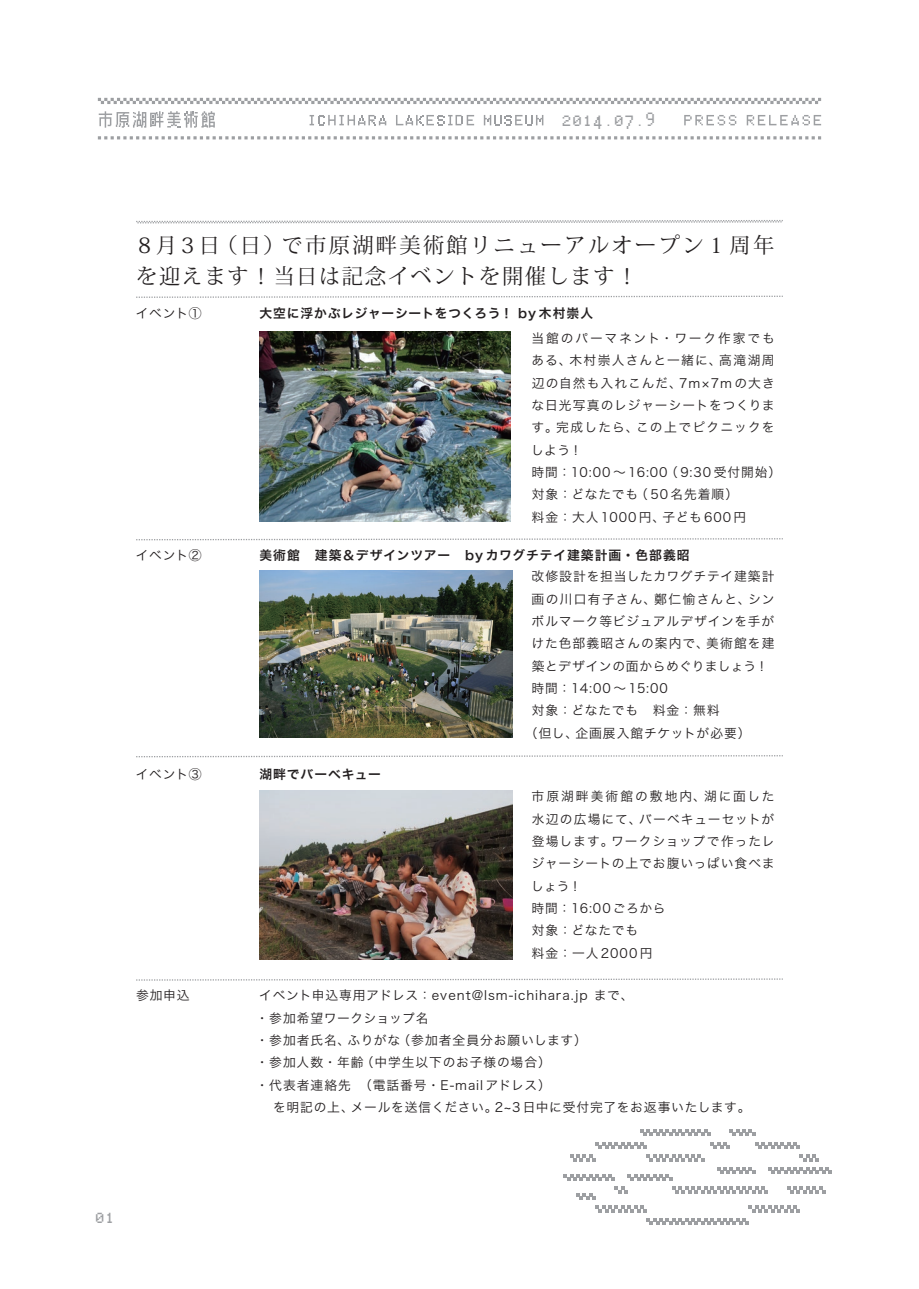
<style>
.page{position:relative;width:919px;height:1289px;background:#fff}
.page>*{position:absolute;margin:0;border:0;box-sizing:border-box;transform-origin:0 0}
.t1{font:21.3px/31.7px "Koz Min Pro";letter-spacing:.11em;color:#231f20}
.t2{font:12.75px/22.4px "Hira Kaku Pro W3";letter-spacing:.07em;color:#231f20}
.t3{font:12.75px/22.4px "Hira Kaku Pro N W3";letter-spacing:.07em;color:#231f20}
.t4{font:12.75px "Hira Kaku Pro W6";letter-spacing:.07em;color:#231f20}
.t5{font:12.75px "Hira Kaku Pro W3";letter-spacing:.1em;color:#231f20}
.t6{font:12.75px "Hira Kaku Pro W3";letter-spacing:.035em;color:#231f20}
.t7{font:12px "lakesidefont old";color:#9d9fa2}
.t8{font:11.7px "lakesidefont old";color:#9d9fa2}
</style>
<div class="page">
<svg style="left:98px;top:98px;width:723px;height:6px"></svg>
<svg style="left:396px;top:115px;width:78px;height:10px"></svg>
<svg style="left:484px;top:115px;width:59px;height:10px"></svg>
<svg style="left:309px;top:115px;width:77px;height:10px"></svg>
<svg style="left:684px;top:115px;width:52px;height:10px"></svg>
<svg style="left:746px;top:115px;width:75px;height:10px"></svg>
<svg style="left:99px;top:111px;width:116px;height:17px"></svg>
<svg style="left:98px;top:136px;width:723px;height:3px"></svg>
<svg style="left:755px;top:1142px;width:44px;height:6px"></svg>
<svg style="left:570px;top:1154px;width:25px;height:7px"></svg>
<svg style="left:595px;top:1142px;width:51px;height:6px"></svg>
<svg style="left:640px;top:1129px;width:70px;height:6px"></svg>
<svg style="left:672px;top:1186px;width:95px;height:7px"></svg>
<svg style="left:787px;top:1186px;width:38px;height:7px"></svg>
<svg style="left:748px;top:1205px;width:51px;height:7px"></svg>
<svg style="left:646px;top:1218px;width:102px;height:6px"></svg>
<svg style="left:768px;top:1167px;width:63px;height:6px"></svg>
<svg style="left:646px;top:1154px;width:58px;height:7px"></svg>
<svg style="left:614px;top:1186px;width:13px;height:7px"></svg>
<svg style="left:563px;top:1174px;width:51px;height:6px"></svg>
<svg style="left:595px;top:1205px;width:51px;height:7px"></svg>
<svg style="left:576px;top:1193px;width:19px;height:6px"></svg>
<svg style="left:627px;top:1174px;width:45px;height:6px"></svg>
<svg style="left:717px;top:1167px;width:38px;height:6px"></svg>
<svg style="left:710px;top:1142px;width:19px;height:6px"></svg>
<svg style="left:799px;top:1154px;width:20px;height:7px"></svg>
<svg style="left:729px;top:1129px;width:26px;height:6px"></svg>
<svg style="left:136px;top:295px;width:647px;height:3px"></svg>
<svg style="left:136px;top:538px;width:647px;height:3px"></svg>
<svg style="left:136px;top:978px;width:647px;height:3px"></svg>
<svg style="left:136px;top:220px;width:647px;height:4px"></svg>
<img style="left:259px;top:332px;width:251px;height:189px">
<img style="left:259px;top:570px;width:253px;height:167px">
<svg style="left:136px;top:755px;width:647px;height:3px"></svg>
<img style="left:259px;top:790px;width:253px;height:169px">
<p class="t7" style="left:563px;top:112px;width:95px">2014.07.9</p>
<h1 class="t1" style="left:136px;top:228px;width:639px">8月3日（日）で市原湖畔美術館リニューアルオープン１周年を迎えます！当日は記念イベントを開催します！</h1>
<p class="t2" style="left:136px;top:300px;width:67px">イベント①</p>
<p class="t4" style="left:259px;top:301px;width:335px">大空に浮かぶレジャーシートをつくろう！ by 木村崇人</p>
<p class="t2" style="left:531px;top:326px;width:252px">当館のパーマネント・ワーク作家でもある、木村崇人さんと一緒に、高滝湖周辺の自然も入れこんだ、7m×7mの大きな日光写真のレジャーシートをつくります。完成したら、この上でピクニックをしよう！<br>時間：10:00 〜16:00（ 9:30 受付開始）対象：どなたでも（ 50 名先着順）<br>料金：大人1000 円、子ども600 円</p>
<p class="t2" style="left:136px;top:543px;width:67px">イベント②</p>
<p class="t4" style="left:259px;top:543px;width:431px">美術館　建築＆デザインツアー　by カワグチテイ建築計画・色部義昭</p>
<p class="t2" style="left:136px;top:762px;width:67px">イベント③</p>
<p class="t2" style="left:136px;top:983px;width:55px">参加申込</p>
<p class="t4" style="left:259px;top:762px;width:123px">湖畔でバーベキュー</p>
<p class="t2" style="left:531px;top:564px;width:244px">改修設計を担当したカワグチテイ建築計</p>
<p class="t5" style="left:531px;top:587px;width:244px">画の川口有子さん、鄭仁愉さんと、シン</p>
<p class="t2" style="left:531px;top:609px;width:244px">ボルマーク等ビジュアルデザインを手が</p>
<p class="t2" style="left:531px;top:631px;width:244px">けた色部義昭さんの案内で、美術館を建</p>
<p class="t6" style="left:531px;top:654px;width:238px">築とデザインの面からめぐりましょう！</p>
<p class="t2" style="left:531px;top:676px;width:138px">時間：14:00 〜15:00</p>
<p class="t2" style="left:531px;top:698px;width:189px">対象：どなたでも　料金：無料</p>
<p class="t2" style="left:525px;top:720px;width:227px">（但し、企画展入館チケットが必要）</p>
<p class="t2" style="left:531px;top:784px;width:245px">市原湖畔美術館の敷地内、湖に面した水辺の広場にて、バーベキューセットが登場します。ワークショップで作ったレジャーシートの上でお腹いっぱい食べましょう！<br>時間：16:00ごろから<br>対象：どなたでも　<br>料金：一人2000円</p>
<p class="t2" style="left:259px;top:983px;width:376px">イベント申込専用アドレス：event@lsm-ichihara.jp まで、</p>
<p class="t3" style="left:256px;top:1005px;width:333px">・参加希望ワークショップ名<br>・参加者氏名、ふりがな（参加者全員分お願いします）・参加人数・年齢（中学生以下のお子様の場合）<br>・代表者連絡先　（電話番号・E-mailアドレス）</p>
<p class="t2" style="left:259px;top:1095px;width:492px">　を明記の上、メールを送信ください。2~3日中に受付完了をお返事いたします。</p>
<p class="t8" style="left:96px;top:1209px;width:22px">01</p>
</div>
